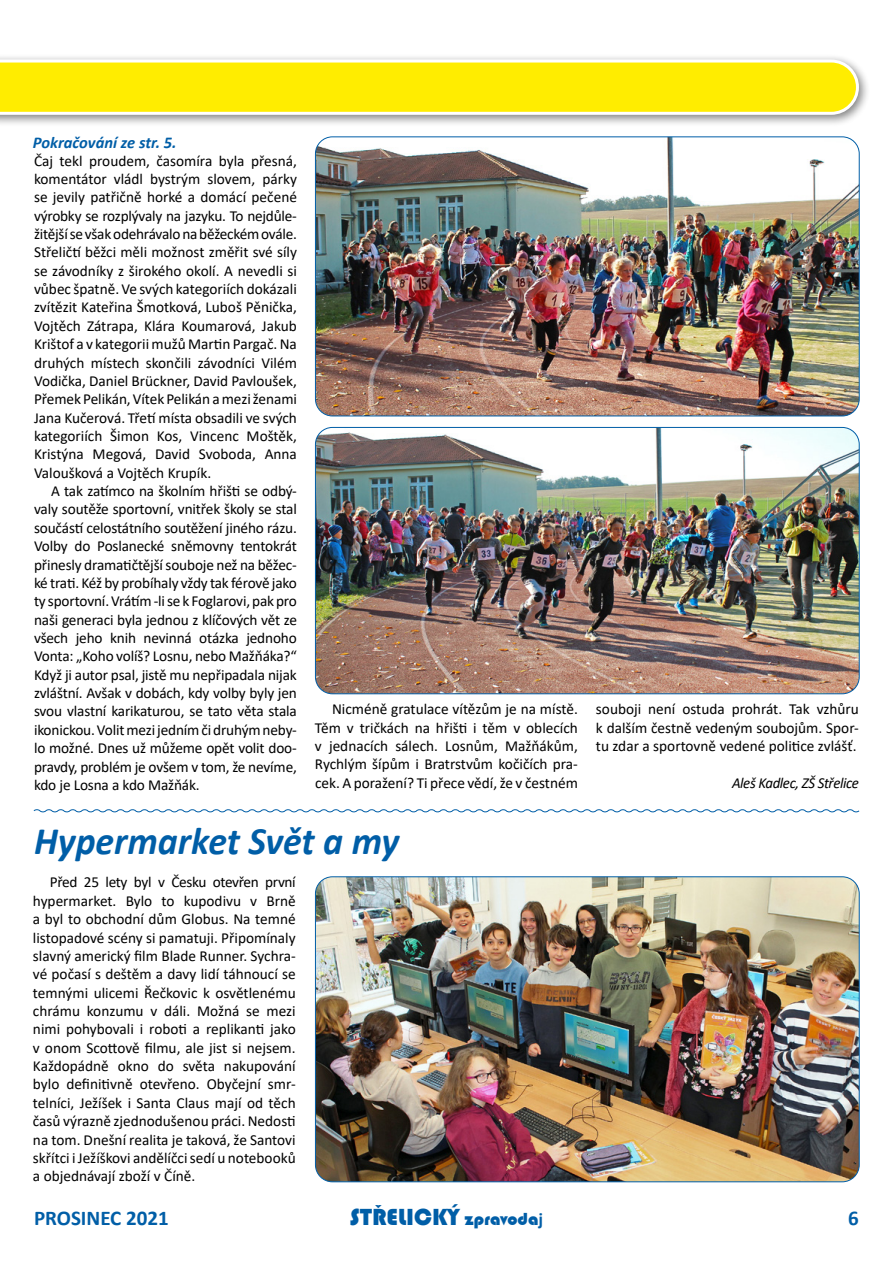
<style>
.page{position:relative;width:893px;height:1263px;background:#fff}
.page>*{position:absolute;margin:0;border:0;box-sizing:border-box;transform-origin:0 0}
.t1{font:italic 700 39px "Calibri";color:#005ea7}
.t2{font:24px "Bauhaus 93";color:#005ea7}
.t3{font:700 21px "Calibri";color:#005ea7}
.t4{font:italic 700 16.5px "Calibri";color:#005ea7}
.t5{font:15.3px/18.3px "Calibri";color:#000;text-align:justify}
.t6{font:italic 15.3px "Calibri";letter-spacing:-.025em;color:#000}
.s1{font-size:18px}
.s2{font-family:"Calibri";font-weight:700;font-size:18px}
</style>
<div class="page">
<div style="left:0;top:53px;width:871px;height:74px;background:#000;opacity:.5"></div>
<svg style="left:0;top:60px;width:859px;height:55px;background:#feee1c"></svg>
<img style="left:315px;top:138px;width:544px;height:278px">
<div style="left:315px;top:136px;width:545px;height:280px;border:1px solid #005ea7;border-radius:17px"></div>
<img style="left:315px;top:427px;width:543px;height:267px">
<div style="left:315px;top:427px;width:545px;height:267px;border:1px solid #005ea7;border-radius:17px"></div>
<svg style="left:33px;top:809px;width:827px;height:4px"></svg>
<img style="left:315px;top:878px;width:543px;height:304px">
<p class="t4" style="left:33px;top:131px;width:145px">Pokračování ze str. 5.</p>
<p class="t5" style="left:34px;top:151px;width:264px">Čaj tekl proudem, časomíra byla přesná, komentátor vládl bystrým slovem, párky se jevily patřičně horké a domácí pečené výrobky se rozplývaly na jazyku. To nejdůle&shy;žitější se však odehrávalo na běžeckém ovále.<br>Střeličtí běžci měli možnost změřit své síly se závodníky z širokého okolí. A nevedli si vůbec špatně. Ve svých kategoriích dokázali zvítězit Kateřina Šmotková, Luboš Pěnička, Vojtěch Zátrapa, Klára Koumarová, Jakub Krištof a v kategorii mužů Martin Pargač. Na druhých místech skončili závodníci Vilém Vodička, Daniel Brückner, David Pavloušek, Přemek Pelikán, Vítek Pelikán amezi ženami Jana Kučerová. Třetí místa obsadili ve svých kategoriích Šimon Kos, Vincenc Moštěk, Kristýna Megová, David Svoboda, Anna Valoušková a Vojtěch Krupík.</p>
<p class="t5" style="left:34px;top:481px;width:264px;text-indent:17px">A tak zatímco na školním hřišti se odbý&shy;valy soutěže sportovní, vnitřek školy se stal součástí celostátního soutěžení jiného rázu.<br>Volby do Poslanecké sněmovny tentokrát přinesly dramatičtější souboje než na běžec&shy;ké trati. Kéž by probíhaly vždy tak férově jako ty sportovní. Vrátím -li se k Foglarovi, pak pro naši generaci byla jednou z klíčových vět ze všech jeho knih nevinná otázka jednoho Vonta: „Koho volíš? Losnu, nebo Mažňáka?“ Když ji autor psal, jistě mu nepřipadala nijak zvláštní. Avšak v dobách, kdy volby byly jen svou vlastní karikaturou, se tato věta stala ikonickou. Volit mezi jedním či druhým neby&shy;lo možné. Dnes už můžeme opět volit doo&shy;pravdy, problém je ovšem v tom, že nevíme, kdo je Losna a kdo Mažňák.</p>
<p class="t5" style="left:315px;top:699px;width:264px;text-indent:17px">Nicméně gratulace vítězům je na místě.<br>Těm v tričkách na hřišti i těm v oblecích v jednacích sálech. Losnům, Mažňákům, Rychlým šípům i Bratrstvům kočičích pra&shy;cek. A poražení? Ti přece vědí, že v čestném</p>
<p class="t5" style="left:596px;top:699px;width:264px">souboji není ostuda prohrát. Tak vzhůru k dalším čestně vedeným soubojům. Spor&shy;tu zdar a sportovně vedené politice zvlášť.</p>
<p class="t6" style="left:732px;top:772px;width:128px">Aleš Kadlec, ZŠ Střelice</p>
<h1 class="t1" style="left:34px;top:814px;width:367px">Hypermarket Svět a my</h1>
<p class="t5" style="left:33px;top:873px;width:264px;text-indent:17px">Před 25 lety byl v Česku otevřen první hypermarket. Bylo to kupodivu v Brně a byl to obchodní dům Globus. Na temné listopadové scény si pamatuji. Připomínaly slavný americký film Blade Runner. Sychra&shy;vé počasí s deštěm a davy lidí táhnoucí se temnými ulicemi Řečkovic k osvětlenému chrámu konzumu v dáli. Možná se mezi nimi pohybovali i roboti a replikanti jako v onom Scottově filmu, ale jist si nejsem.<br>Každopádně okno do světa nakupování bylo definitivně otevřeno. Obyčejní smr&shy;telníci, Ježíšek i Santa Claus mají od těch časů výrazně zjednodušenou práci. Nedosti na tom. Dnešní realita je taková, že Santovi skřítci i Ježíškovi andělíčci sedí u notebooků a objednávají zboží v Číně.</p>
<h3 class="t3" style="left:34px;top:1203px;width:136px">PROSINEC 2021</h3>
<h2 class="t2" style="left:350px;top:1203px;width:195px">STRˇ ELICKÝ <span class="s1">zpravoda</span><span class="s2">j</span></h2>
<h3 class="t3" style="left:848px;top:1203px;width:12px">6</h3>
</div>
